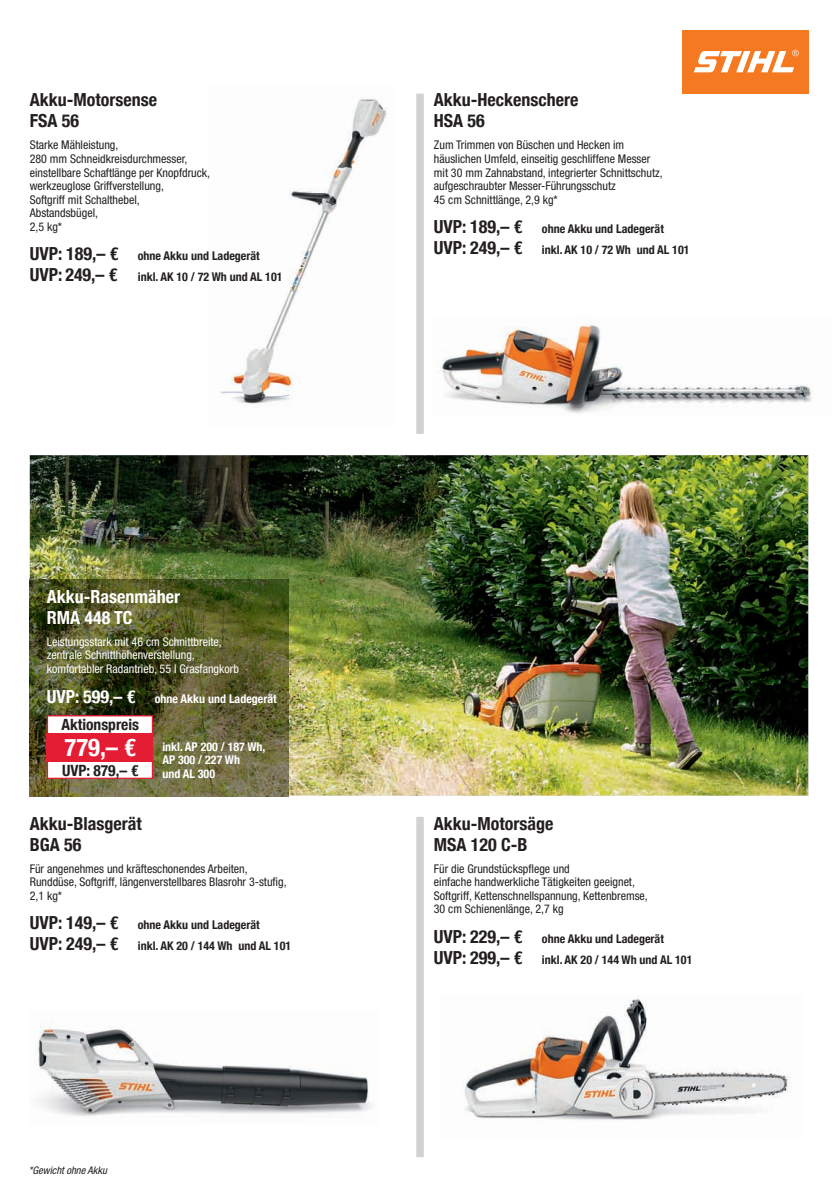
<style>
.page{position:relative;width:838px;height:1187px;background:#fff}
.page>*{position:absolute;margin:0;border:0;box-sizing:border-box;transform-origin:0 0}
.t1{font:700 condensed 24.6px "Helvetica Neue";color:#fff}
.t2{font:700 condensed 18px/21px "Helvetica Neue";color:#231f20}
.t3{font:700 condensed 18px/21px "Helvetica Neue";color:#fff}
.t4{font:700 condensed 15.6px "Helvetica Neue";color:#231f20}
.t5{font:condensed 12px/13.5px "Helvetica Neue";color:#231f20}
.t6{font:700 condensed 12px/21px "Helvetica Neue";color:#231f20}
.t7{font:condensed 12px/13.5px "Helvetica Neue";color:#fff}
.t8{font:700 condensed 12px/13.5px "Helvetica Neue";color:#fff}
.t9{font:italic condensed 10.5px "Helvetica Neue";color:#231f20}
.s1{font-size:18px}
</style>
<div class="page">
<div style="left:416px;top:94px;width:8px;height:340px;background:#d1d2d4"></div>
<div style="left:416px;top:816px;width:8px;height:341px;background:#d1d2d4"></div>
<img style="left:30px;top:455px;width:778px;height:340px">
<img style="left:29px;top:579px;width:259px;height:217px">
<img style="left:220px;top:98px;width:168px;height:310px">
<div style="left:682px;top:30px;width:126px;height:64px;background:#f47921"></div>
<svg style="left:694px;top:50px;width:104px;height:22px"></svg>
<img style="left:438px;top:324px;width:374px;height:89px">
<img style="left:35px;top:1020px;width:339px;height:96px">
<img style="left:464px;top:998px;width:327px;height:122px">
<div style="left:47px;top:715px;width:105px;height:63px;background:#fff"></div>
<div style="left:47px;top:715px;width:106px;height:64px;border:1px solid #e41d35"></div>
<div style="left:47px;top:733px;width:106px;height:29px;background:#e41d35"></div>
<h2 class="t2" style="left:30px;top:88px;width:129px">Akku-Motorsense<br>FSA 56</h2>
<p class="t5" style="left:30px;top:138px;width:182px">Starke Mähleistung,<br>280 mm Schneidkreisdurchmesser, einstellbare Schaftlänge per Knopfdruck, werkzeuglose Griffverstellung,<br>Softgriff mit Schalthebel,<br>Abstandsbügel,<br>2,5 kg*</p>
<p class="t6" style="left:30px;top:244px;width:254px"><span class="s1">UVP: 189,– €</span> ohne Akku und Ladegerät<br><span class="s1">UVP: 249,– €</span> inkl. AK 10 / 72 Wh und AL 101</p>
<h2 class="t3" style="left:47px;top:584px;width:135px">Akku-Rasenmäher<br>RMA 448 TC</h2>
<p class="t7" style="left:47px;top:635px;width:194px">Leistungsstark mit 46 cm Schnittbreite, zentrale Schnitthöhenverstellung, komfortabler Radantrieb, 55 l Grasfangkorb</p>
<p class="t8" style="left:47px;top:690px;width:231px"><span class="s1">UVP: 599,– €</span> ohne Akku und Ladegerät</p>
<p class="t8" style="left:162px;top:738px;width:105px">inkl. AP 200 / 187 Wh,<br>AP 300 / 227 Wh<br>und AL 300</p>
<h3 class="t4" style="left:61px;top:711px;width:79px">Aktionspreis</h3>
<h1 class="t1" style="left:65px;top:726px;width:73px">779,– €</h1>
<h3 class="t4" style="left:62px;top:757px;width:78px">UVP: 879,– €</h3>
<h2 class="t2" style="left:30px;top:811px;width:113px">Akku-Blasgerät<br>BGA 56</h2>
<p class="t5" style="left:30px;top:861px;width:258px">Für angenehmes und kräfteschonendes Arbeiten,<br>Runddüse, Softgriff, längenverstellbares Blasrohr 3-stufig,<br>2,1 kg*</p>
<p class="t6" style="left:30px;top:913px;width:263px"><span class="s1">UVP: 149,– €</span> ohne Akku und Ladegerät<br><span class="s1">UVP: 249,– €</span> inkl. AK 20 / 144 Wh und AL 101</p>
<p class="t9" style="left:29px;top:1163px;width:80px">*Gewicht ohne Akku</p>
<h2 class="t2" style="left:434px;top:88px;width:146px">Akku-Heckenschere<br>HSA 56</h2>
<p class="t5" style="left:434px;top:138px;width:230px">Zum Trimmen von Büschen und Hecken im häuslichen Umfeld, einseitig geschliffene Messer mit 30 mm Zahnabstand, integrierter Schnittschutz, aufgeschraubter Messer-Führungsschutz<br>45 cm Schnittlänge, 2,9 kg*</p>
<p class="t6" style="left:434px;top:217px;width:257px"><span class="s1">UVP: 189,– €</span> ohne Akku und Ladegerät<br><span class="s1">UVP: 249,– €</span> inkl. AK 10 / 72 Wh und AL 101</p>
<h2 class="t2" style="left:434px;top:811px;width:121px">Akku-Motorsäge<br>MSA 120 C-B</h2>
<p class="t5" style="left:434px;top:861px;width:215px">Für die Grundstückspflege und<br>einfache handwerkliche Tätigkeiten geeignet, Softgriff, Kettenschnellspannung, Kettenbremse, 30 cm Schienenlänge, 2,7 kg</p>
<p class="t6" style="left:434px;top:927px;width:260px"><span class="s1">UVP: 229,– €</span> ohne Akku und Ladegerät<br><span class="s1">UVP: 299,– €</span> inkl. AK 20 / 144 Wh und AL 101</p>
</div>
